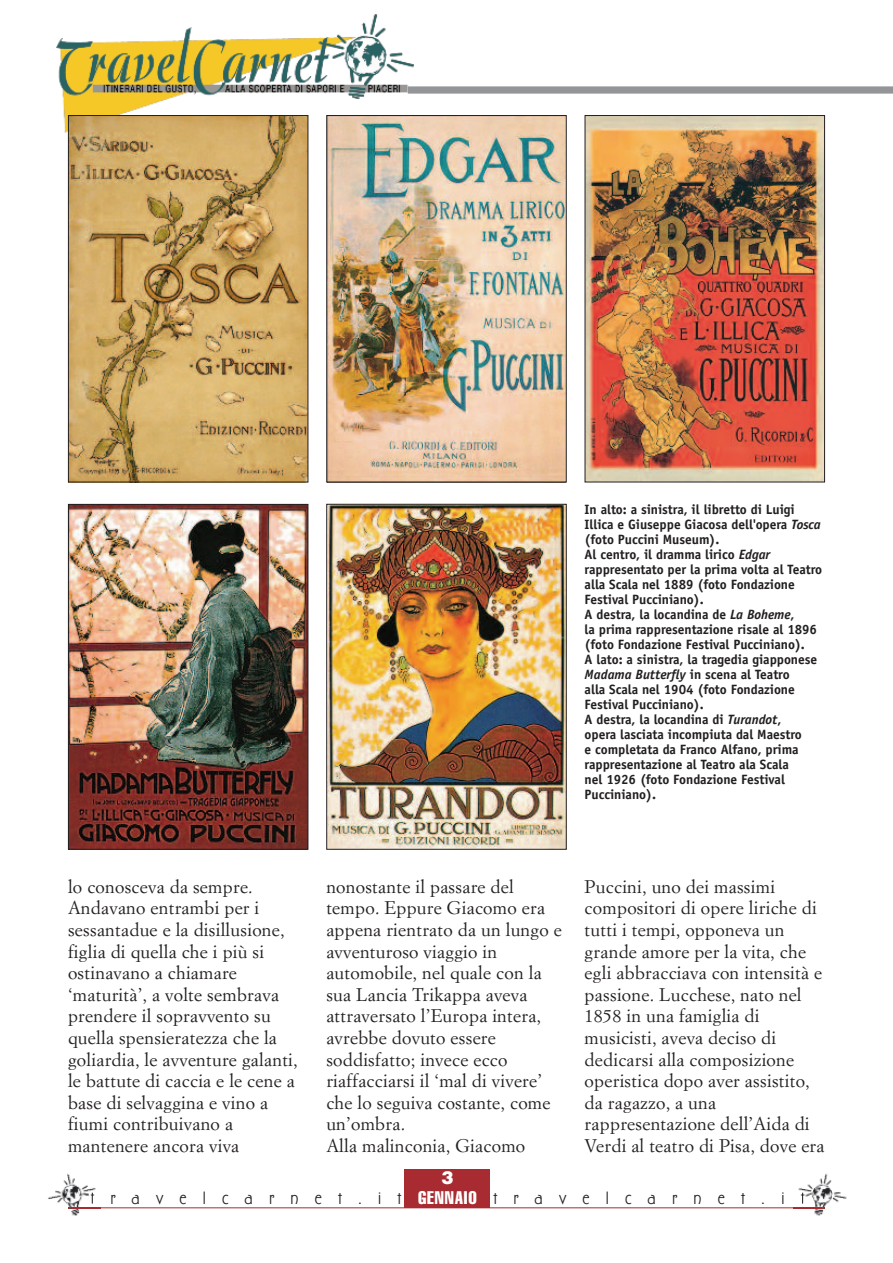
<style>
.page{position:relative;width:893px;height:1263px;background:#fff}
.page>*{position:absolute;margin:0;border:0;box-sizing:border-box;transform-origin:0 0}
.t1{font:18px/21.6px "Simoncini Garamond";letter-spacing:.015em;color:#231f20}
.t2{font:18px "Hardwood LP";letter-spacing:.905em;color:#231f20}
.t3{font:900 18px "Helvetica";color:#fff}
.t4{font:700 13.5px/15px "Officina Sans";letter-spacing:-.005em;color:#231f20}
.s1{font-style:italic}
.s2{font-family:"Helvetica";font-stretch:extra-condensed;color:#fff}
</style>
<div class="page">
<div style="left:405px;top:1169px;width:85px;height:39px;background:#a72b30"></div>
<hr style="left:68px;top:1207px;width:757px;height:1px;background:#a72b30">
<img style="left:48px;top:1173px;width:54px;height:43px">
<svg style="left:91px;top:1192px;width:4px;height:12px"></svg>
<img style="left:68px;top:1207px;width:33px;height:1px">
<img style="left:793px;top:1173px;width:54px;height:43px">
<svg style="left:801px;top:1193px;width:3px;height:10px"></svg>
<img style="left:794px;top:1207px;width:31px;height:1px">
<img style="left:56px;top:14px;width:358px;height:123px">
<div style="left:408px;top:86px;width:485px;height:8px;background:#939598"></div>
<img style="left:70px;top:117px;width:236px;height:363px">
<div style="left:68px;top:115px;width:240px;height:367px;border:1px solid #231f20"></div>
<img style="left:70px;top:506px;width:236px;height:342px">
<div style="left:68px;top:504px;width:240px;height:346px;border:1px solid #231f20"></div>
<img style="left:328px;top:506px;width:237px;height:342px">
<div style="left:326px;top:504px;width:241px;height:346px;border:1px solid #231f20"></div>
<img style="left:328px;top:117px;width:237px;height:363px">
<div style="left:326px;top:115px;width:241px;height:367px;border:1px solid #231f20"></div>
<img style="left:587px;top:117px;width:236px;height:363px">
<div style="left:585px;top:115px;width:240px;height:367px;border:1px solid #231f20"></div>
<p class="t4" style="left:585px;top:503px;width:239px">In alto: a sinistra, il libretto di Luigi Illica e Giuseppe Giacosa dell'opera <span class="s1">Tosca </span>(foto Puccini Museum).<br>Al centro, il dramma lirico <span class="s1">Edgar </span>rappresentato per la prima volta al Teatro alla Scala nel 1889 (foto Fondazione Festival Pucciniano).<br>A destra, la locandina de <span class="s1">La Boheme</span>,<br>la prima rappresentazione risale al 1896 (foto Fondazione Festival Pucciniano).<br>A lato: a sinistra, la tragedia giapponese <span class="s1">Madama Butterfly</span> in scena al Teatro<br>alla Scala nel 1904 (foto Fondazione Festival Pucciniano).<br>A destra, la locandina di <span class="s1">Turandot</span>,<br>opera lasciata incompiuta dal Maestro<br>e completata da Franco Alfano, prima rappresentazione al Teatro ala Scala<br>nel 1926 (foto Fondazione Festival Pucciniano).</p>
<p class="t1" style="left:68px;top:877px;width:231px">lo conosceva da sempre.<br>Andavano entrambi per i sessantadue e la disillusione, figlia di quella che i più si ostinavano a chiamare ‘maturità’, a volte sembrava prendere il sopravvento su quella spensieratezza che la goliardia, le avventure galanti, le battute di caccia e le cene a base di selvaggina e vino a fiumi contribuivano a mantenere ancora viva</p>
<p class="t1" style="left:326px;top:877px;width:237px">nonostante il passare del tempo. Eppure Giacomo era appena rientrato da un lungo e avventuroso viaggio in automobile, nel quale con la sua Lancia Trikappa aveva attraversato l’Europa intera, avrebbe dovuto essere soddisfatto; invece ecco riaffacciarsi il ‘mal di vivere’ che lo seguiva costante, come un’ombra.<br>Alla malinconia, Giacomo</p>
<p class="t1" style="left:585px;top:877px;width:241px">Puccini, uno dei massimi compositori di opere liriche di tutti i tempi, opponeva un grande amore per la vita, che egli abbracciava con intensità e passione. Lucchese, nato nel<br>1858 in una famiglia di musicisti, aveva deciso di dedicarsi alla composizione operistica dopo aver assistito, da ragazzo, a una rappresentazione dell’Aida di<br>Verdi al teatro di Pisa, dove era</p>
<p class="t3" style="left:441px;top:1171px;width:14px">3</p>
<p class="t2" style="left:90px;top:1191px;width:716px">travelcarnet.it<span class="s2">GENNAIO</span>travelcarnet.it</p>
</div>
